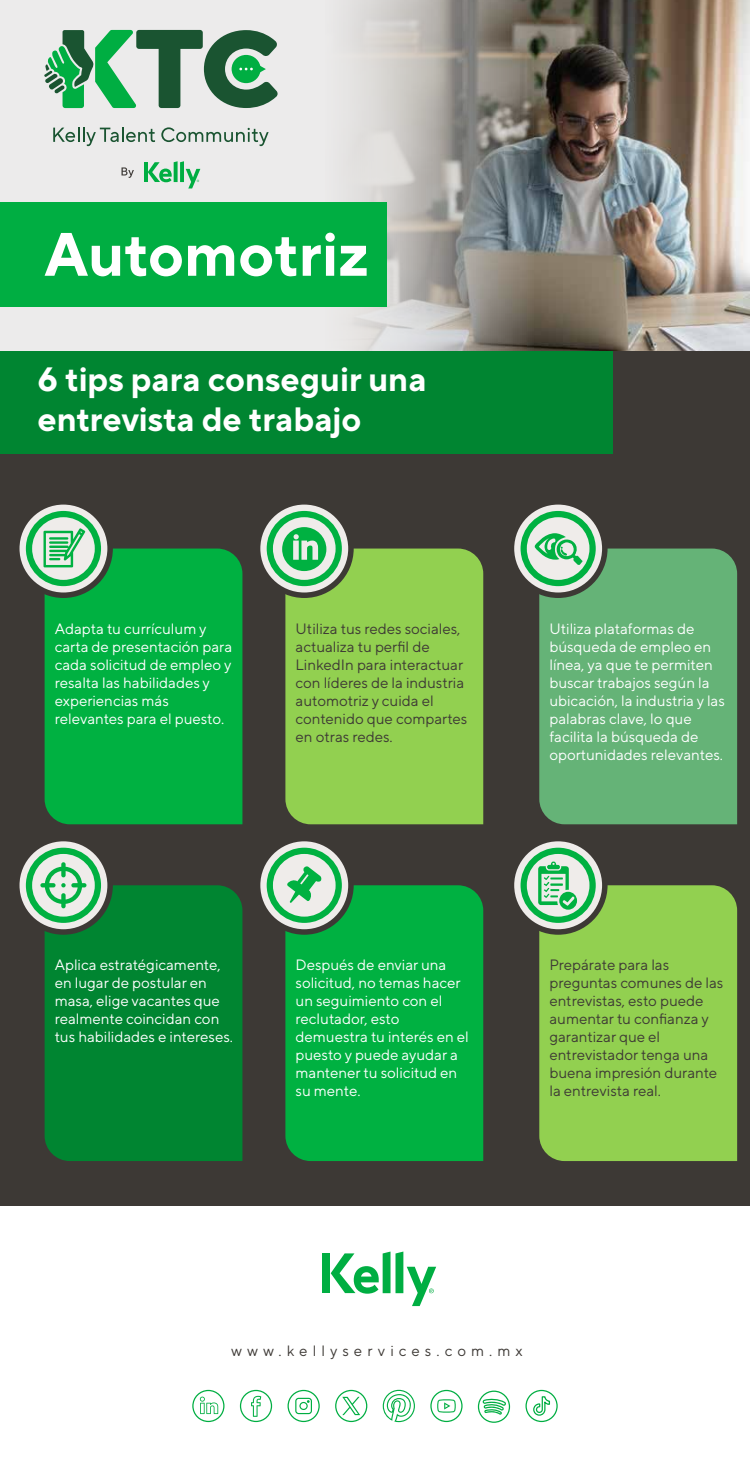
<style>
.page{position:relative;width:750px;height:1469px;background:#fff}
.page>*{position:absolute;margin:0;border:0;box-sizing:border-box;transform-origin:0 0}
.t1{font:700 61.12px "TT Norms Pro";color:#fff}
.t2{font:700 33.75px/40.5px "TT Norms Pro";color:#fff}
.t3{font:15px/18px "TT Norms Pro";color:#fff}
.t4{font:15px/18px "TT Norms Pro";color:#3d3935}
.t5{font:15px "TT Norms Pro";letter-spacing:.34em;color:#3d3935}
.t6{font:13.75px "Myriad Pro";color:#000;scale:1.46 1}
</style>
<div class="page">
<img style="left:534px;top:0;width:216px;height:351px">
<svg style="left:0;top:0;width:534px;height:351px"></svg>
<svg style="left:53px;top:128px;width:102px;height:18px"></svg>
<svg style="left:161px;top:127px;width:108px;height:19px"></svg>
<hr style="left:144px;top:162px;width:4px;height:20px;background:#00ae42">
<svg style="left:148px;top:161px;width:52px;height:27px"></svg>
<svg style="left:122px;top:167px;width:12px;height:11px"></svg>
<svg style="left:44px;top:30px;width:234px;height:78px"></svg>
<div style="left:0;top:351px;width:750px;height:854px;background:#3d3935"></div>
<div style="left:0;top:351px;width:613px;height:102px;background:#008531"></div>
<div style="left:322px;top:1253px;width:8px;height:40px;background:#00ae42"></div>
<svg style="left:331px;top:1251px;width:105px;height:55px"></svg>
<svg style="left:240px;top:1389px;width:32px;height:33px"></svg>
<svg style="left:288px;top:1389px;width:32px;height:33px"></svg>
<svg style="left:335px;top:1389px;width:32px;height:33px"></svg>
<svg style="left:192px;top:1389px;width:33px;height:33px"></svg>
<svg style="left:430px;top:1389px;width:33px;height:33px"></svg>
<svg style="left:525px;top:1389px;width:33px;height:33px"></svg>
<svg style="left:383px;top:1389px;width:32px;height:33px"></svg>
<svg style="left:478px;top:1390px;width:32px;height:32px"></svg>
<div style="left:0;top:203px;width:386px;height:104px;background:#00ae42"></div>
<div style="left:45px;top:548px;width:197px;height:276px;background:#00b141"></div>
<div style="left:14px;top:499px;width:99px;height:99px;background:#3d3935;border-radius:50%"></div>
<div style="left:20px;top:504px;width:87px;height:88px;background:#efecea;border-radius:50%"></div>
<svg style="left:26px;top:511px;width:75px;height:75px"></svg>
<div style="left:285px;top:548px;width:198px;height:276px;background:#92d050"></div>
<div style="left:255px;top:499px;width:99px;height:99px;background:#3d3935;border-radius:50%"></div>
<div style="left:260px;top:504px;width:88px;height:88px;background:#efecea;border-radius:50%"></div>
<div style="left:539px;top:548px;width:198px;height:276px;background:#65b377"></div>
<div style="left:509px;top:499px;width:99px;height:99px;background:#3d3935;border-radius:50%"></div>
<div style="left:514px;top:504px;width:88px;height:88px;background:#efecea;border-radius:50%"></div>
<div style="left:45px;top:885px;width:197px;height:276px;background:#008531"></div>
<div style="left:14px;top:836px;width:99px;height:98px;background:#3d3935;border-radius:50%"></div>
<div style="left:20px;top:841px;width:87px;height:88px;background:#efecea;border-radius:50%"></div>
<div style="left:285px;top:885px;width:198px;height:276px;background:#00b141"></div>
<div style="left:255px;top:836px;width:99px;height:98px;background:#3d3935;border-radius:50%"></div>
<div style="left:260px;top:841px;width:88px;height:88px;background:#efecea;border-radius:50%"></div>
<div style="left:539px;top:885px;width:198px;height:276px;background:#92d050"></div>
<div style="left:509px;top:836px;width:99px;height:98px;background:#3d3935;border-radius:50%"></div>
<div style="left:514px;top:841px;width:88px;height:88px;background:#efecea;border-radius:50%"></div>
<svg style="left:267px;top:511px;width:75px;height:75px"></svg>
<svg style="left:26px;top:847px;width:75px;height:76px"></svg>
<svg style="left:521px;top:847px;width:75px;height:76px"></svg>
<svg style="left:521px;top:511px;width:75px;height:75px"></svg>
<svg style="left:267px;top:847px;width:75px;height:76px"></svg>
<h1 class="t1" style="left:44px;top:209px;width:326px">Automotriz</h1>
<h2 class="t2" style="left:37px;top:356px;width:391px">6 tips para conseguir una entrevista de trabajo</h2>
<p class="t3" style="left:55px;top:618px;width:179px">Adapta tu currículum y carta de presentación para cada solicitud de empleo y resalta las habilidades y experiencias más relevantes para el puesto.</p>
<p class="t4" style="left:296px;top:618px;width:173px">Utiliza tus redes sociales, actualiza tu perfil de<br>LinkedIn para interactuar con líderes de la industria automotriz y cuida el contenido que compartes en otras redes.</p>
<p class="t3" style="left:549px;top:618px;width:177px">Utiliza plataformas de búsqueda de empleo en línea, ya que te permiten buscar trabajos según la ubicación, la industria y las palabras clave, lo que facilita la búsqueda de oportunidades relevantes.</p>
<p class="t3" style="left:55px;top:955px;width:180px">Aplica estratégicamente, en lugar de postular en masa, elige vacantes que realmente coincidan con tus habilidades e intereses.</p>
<p class="t3" style="left:296px;top:955px;width:175px">Después de enviar una solicitud, no temas hacer un seguimiento con el reclutador, esto demuestra tu interés en el puesto y puede ayudar a mantener tu solicitud en su mente.</p>
<p class="t4" style="left:549px;top:955px;width:175px">Prepárate para las preguntas comunes de las entrevistas, esto puede aumentar tu confianza y garantizar que el entrevistador tenga una buena impresión durante la entrevista real.</p>
<p class="t5" style="left:231px;top:1339px;width:293px">www.kellyservices.com.mx</p>
<p class="t6" style="left:231px;top:1342px;width:201px">https://www.kellyservices.com.mx/</p>
</div>
